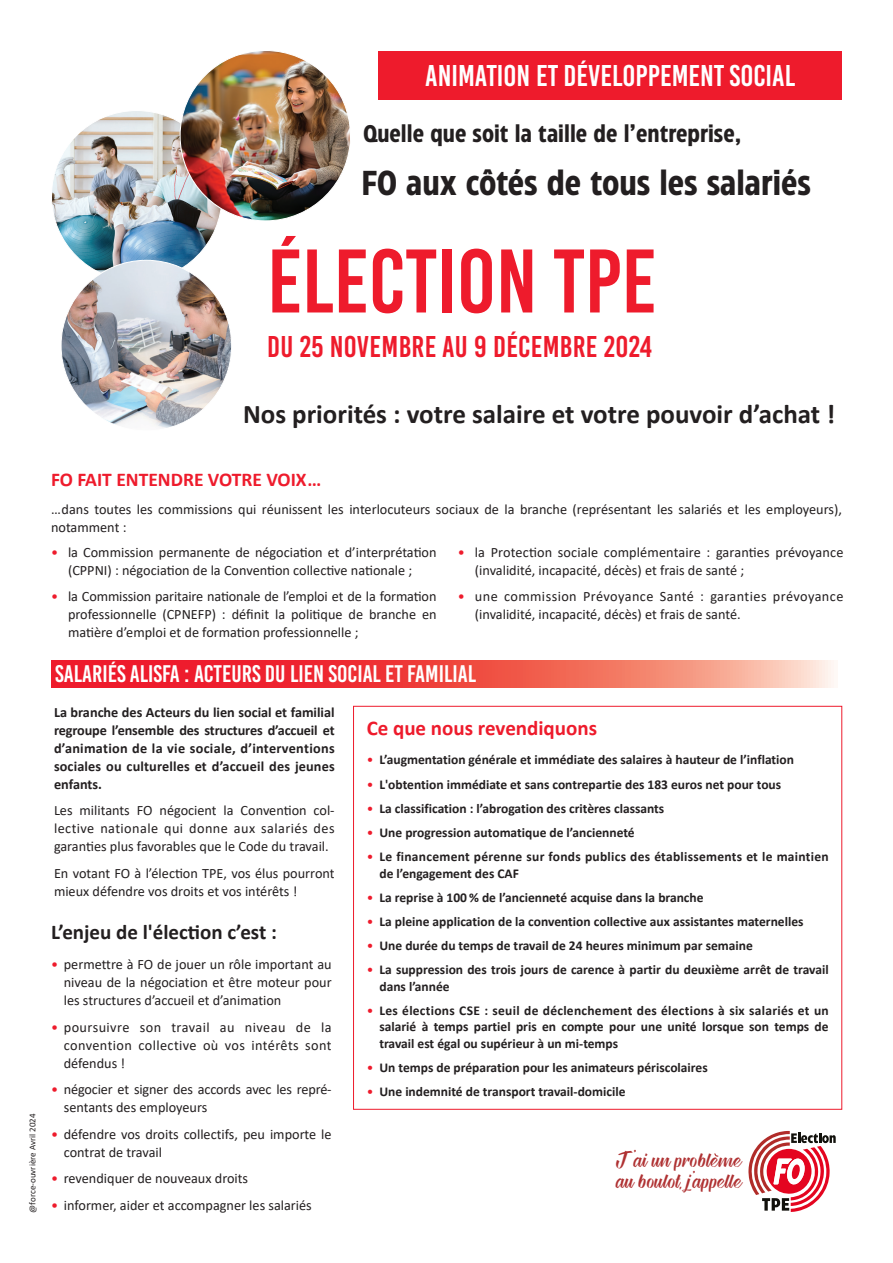
<style>
.page{position:relative;width:893px;height:1263px;background:#fff}
.page>*{position:absolute;margin:0;border:0;box-sizing:border-box;transform-origin:0 0}
.t1{font:90px "Bebas Kai";color:#ee1b2c}
.t2{font:700 34.5px "Eastman Condensed Trial";color:#231f20}
.metiers{font:30px "Bebas Kai";color:#fff}
.t3{font:30px "Bebas Kai";letter-spacing:.01em;color:#ee1b2c}
.TITRE_BILAN{font:700 27px "Calibri";color:#231f20}
.titre_métier{font:24px "Bebas Kai";color:#fff}
.t4{font:700 24px "Eastman Condensed Trial";color:#231f20}
.t5{font:23.1px/21.1px "Eastville Square US";color:#af3132}
.TITRE_BILAN-2{font:700 21px "Calibri";color:#231f20}
.TITRE_REVENDICATIONS{font:700 21px "Calibri";color:#ee1b2c}
.TITRE_BILAN-3{font:700 19.5px "Calibri";color:#ee1b2c}
.texte{font:14.25px/18px "Calibri";color:#231f20}
.REVENDICATIONS_TEXTE{font:14.25px/18px "Calibri";color:#231f20;text-align:justify}
.texte-2{font:700 14.25px/18px "Calibri";letter-spacing:.01em;color:#231f20;text-align:justify}
.REVENDICATIONS_TEXTE-2{font:700 13.5px/16.5px "Calibri";color:#231f20}
.REVENDICATIONS_TEXTE-3{font:700 13.5px/16.5px "Calibri";letter-spacing:.02em;color:#231f20}
.t6{font:9px "Calibri";color:#231f20}
.s1{color:#ee1b2c}
.s2{font-weight:400;color:#ee1b2c}
</style>
<div class="page">
<svg style="left:748px;top:1131px;width:88px;height:81px"></svg>
<div style="left:378px;top:51px;width:464px;height:48px;background:#ee1b2c"></div>
<img style="left:51px;top:111px;width:171px;height:170px;border-radius:85px">
<img style="left:61px;top:260px;width:171px;height:171px;border-radius:85px">
<img style="left:180px;top:50px;width:170px;height:171px;border-radius:85px">
<svg style="left:51px;top:660px;width:783px;height:27px;background:#f15754"></svg>
<svg style="left:714px;top:1153px;width:5px;height:4px"></svg>
<p class="metiers" style="left:425px;top:60px;width:371px">ANIMATION ET DÉVELOPPEMENT SOCIAL</p>
<p class="t4" style="left:363px;top:116px;width:380px">Quelle que soit la taille de l’entreprise,</p>
<p class="t2" style="left:362px;top:158px;width:451px">FO aux côtés de tous les salariés</p>
<p class="t1" style="left:267px;top:233px;width:391px">ÉLECTION TPE</p>
<p class="t3" style="left:267px;top:330px;width:386px">DU 25 NOVEMBRE AU 9 DÉCEMBRE 2024</p>
<p class="TITRE_BILAN" style="left:243px;top:395px;width:594px">Nos priorités : votre salaire et votre pouvoir d’achat !</p>
<p class="t6" style="left:26px;top:1212px;width:100px;rotate:-90deg">@force-ouvrière Avril 2024</p>
<p class="TITRE_BILAN-3" style="left:51px;top:465px;width:272px">FO FAIT ENTENDRE VOTRE VOIX…</p>
<p class="texte" style="left:51px;top:499px;width:792px">…dans toutes les commissions qui réunissent les interlocuteurs sociaux de la branche (représentant les salariés et les employeurs), notamment :</p>
<p class="texte" style="left:51px;top:542px;width:387px;text-align:center"><span class="s1">•</span> la Commission permanente de négociation et d’interprétation (CPPNI) : négociation de la Convention collective nationale ;</p>
<p class="texte" style="left:68px;top:587px;width:370px;text-align:justify;text-indent:-17px"><span class="s1">•</span> la Commission paritaire nationale de l’emploi et de la formation professionnelle (CPNEFP) : définit la politique de branche en matière d’emploi et de formation professionnelle ;</p>
<p class="texte" style="left:475px;top:542px;width:370px;text-indent:-17px"><span class="s1">•</span> la Protection sociale complémentaire : garanties prévoyance (invalidité, incapacité, décès) et frais de santé ;</p>
<p class="texte" style="left:475px;top:587px;width:370px;text-indent:-17px"><span class="s1">•</span> une commission Prévoyance Santé : garanties prévoyance (invalidité, incapacité, décès) et frais de santé.</p>
<p class="titre_métier" style="left:55px;top:661px;width:422px">SALARIÉS ALISFA : ACTEURS DU LIEN SOCIAL ET FAMILIAL</p>
<p class="TITRE_REVENDICATIONS" style="left:367px;top:713px;width:232px">Ce que nous revendiquons</p>
<p class="REVENDICATIONS_TEXTE-2" style="left:367px;top:751px;width:429px"><span class="s2">•</span> L’augmentation générale et immédiate des salaires à hauteur de l’inflation</p>
<p class="REVENDICATIONS_TEXTE-2" style="left:367px;top:776px;width:416px"><span class="s2">•</span> L'obtention immédiate et sans contrepartie des 183 euros net pour tous</p>
<p class="REVENDICATIONS_TEXTE-2" style="left:367px;top:800px;width:299px"><span class="s2">•</span> La classification : l’abrogation des critères classants</p>
<p class="REVENDICATIONS_TEXTE-2" style="left:367px;top:824px;width:270px"><span class="s2">•</span> Une progression automatique de l’ancienneté</p>
<p class="REVENDICATIONS_TEXTE-3" style="left:379px;top:848px;width:451px;text-indent:-13px"><span class="s2">•</span> Le financement pérenne sur fonds publics des établissements et le maintien de l’engagement des CAF</p>
<p class="REVENDICATIONS_TEXTE-2" style="left:367px;top:889px;width:338px"><span class="s2">•</span> La reprise à 100 % de l’ancienneté acquise dans la branche</p>
<p class="REVENDICATIONS_TEXTE-2" style="left:367px;top:913px;width:438px"><span class="s2">•</span> La pleine application de la convention collective aux assistantes maternelles</p>
<p class="REVENDICATIONS_TEXTE-2" style="left:367px;top:937px;width:388px"><span class="s2">•</span> Une durée du temps de travail de 24 heures minimum par semaine</p>
<p class="REVENDICATIONS_TEXTE-2" style="left:379px;top:961px;width:451px;text-indent:-13px"><span class="s2">•</span> La suppression des trois jours de carence à partir du deuxième arrêt de travail dans l’année</p>
<p class="REVENDICATIONS_TEXTE-2" style="left:379px;top:1002px;width:451px;text-align:justify;text-indent:-13px"><span class="s2">•</span> Les élections CSE : seuil de déclenchement des élections à six salariés et un salarié à temps partiel pris en compte pour une unité lorsque son temps de travail est égal ou supérieur à un mi-temps</p>
<p class="REVENDICATIONS_TEXTE-2" style="left:367px;top:1059px;width:343px"><span class="s2">•</span> Un temps de préparation pour les animateurs périscolaires</p>
<p class="REVENDICATIONS_TEXTE-2" style="left:367px;top:1083px;width:260px"><span class="s2">•</span> Une indemnité de transport travail-domicile</p>
<p class="texte-2" style="left:54px;top:703px;width:282px">La branche des Acteurs du lien social et familial regroupe l’ensemble des structures d’accueil et d’animation de la vie sociale, d’interventions sociales ou culturelles et d’accueil des jeunes enfants.</p>
<p class="texte" style="left:54px;top:801px;width:282px;text-align:justify">Les militants FO négocient la Convention col&shy;lective nationale qui donne aux salariés des garanties plus favorables que le Code du travail.</p>
<p class="texte" style="left:54px;top:863px;width:282px">En votant FO à l’élection TPE, vos élus pourront mieux défendre vos droits et vos intérêts !</p>
<p class="TITRE_BILAN-2" style="left:51px;top:917px;width:227px">L’enjeu de l'élection c’est :</p>
<p class="REVENDICATIONS_TEXTE" style="left:64px;top:955px;width:269px;text-indent:-13px"><span class="s1">•</span> permettre à FO de jouer un rôle important au niveau de la négociation et être moteur pour les structures d’accueil et d’animation</p>
<p class="REVENDICATIONS_TEXTE" style="left:64px;top:1018px;width:269px;text-indent:-13px"><span class="s1">•</span> poursuivre son travail au niveau de la convention collective où vos intérêts sont défendus !</p>
<p class="REVENDICATIONS_TEXTE" style="left:64px;top:1080px;width:269px;text-indent:-13px"><span class="s1">•</span> négocier et signer des accords avec les repré&shy;sentants des employeurs</p>
<p class="REVENDICATIONS_TEXTE" style="left:64px;top:1125px;width:269px;text-indent:-13px"><span class="s1">•</span> défendre vos droits collectifs, peu importe le contrat de travail</p>
<p class="REVENDICATIONS_TEXTE" style="left:51px;top:1169px;width:199px"><span class="s1">•</span> revendiquer de nouveaux droits</p>
<p class="REVENDICATIONS_TEXTE" style="left:51px;top:1196px;width:262px"><span class="s1">•</span> informer, aider et accompagner les salariés</p>
<p class="t5" style="left:616px;top:1151px;width:127px">J ’ai un probleme au boulot, j’appelle</p>
</div>
